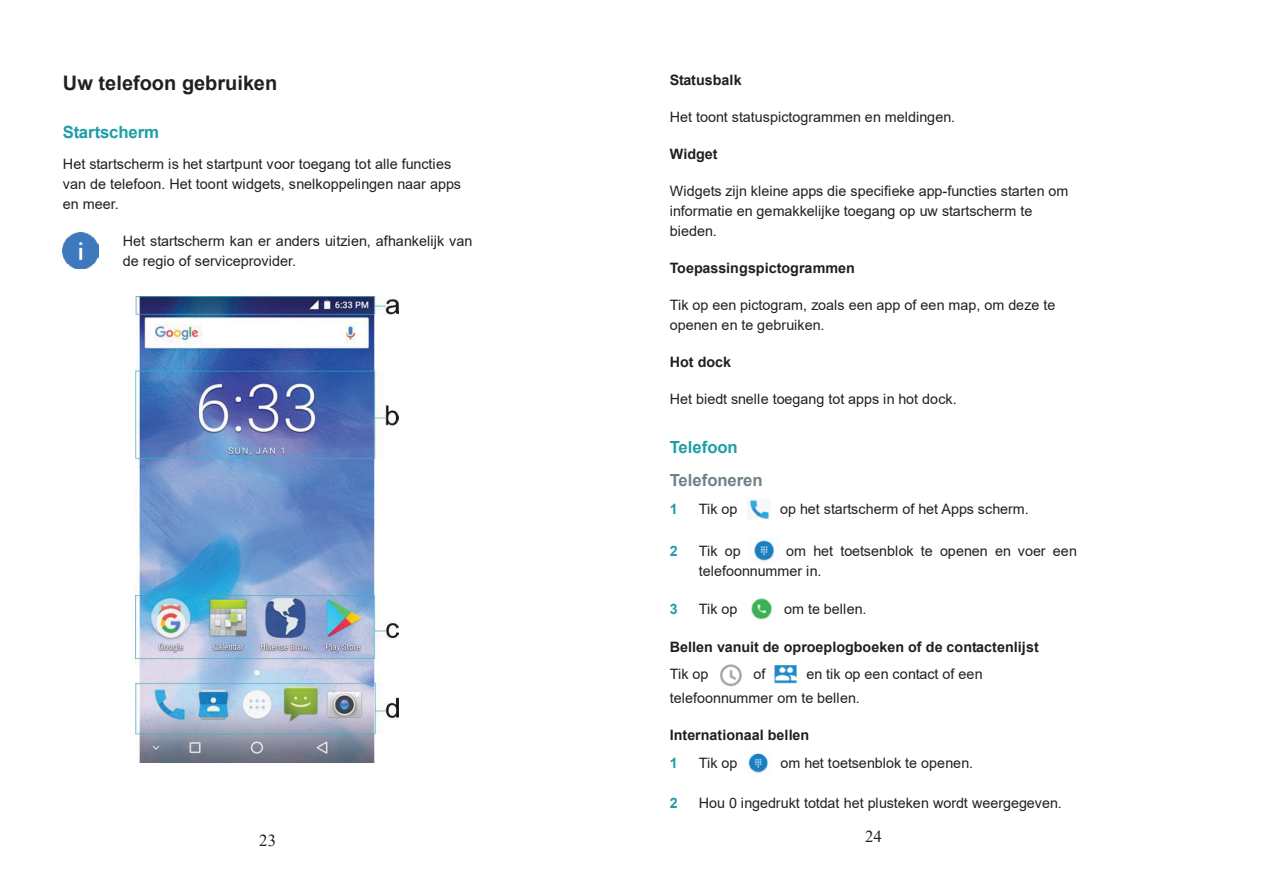
<style>
.page{position:relative;width:1263px;height:893px;background:#fff}
.page>*{position:absolute;margin:0;border:0;box-sizing:border-box;transform-origin:0 0}
.t1{font:700 19.95px "Arial";color:#231f20}
.t2{font:700 16.8px "Arial";letter-spacing:-.01em;color:#1f9ea8}
.t3{font:16.8px "Times New Roman";color:#231f20}
.t4{font:700 16.65px "Arial";color:#718188}
.t5{font:700 16.65px "Arial";color:#1f9ea8}
.t6{font:16.65px "Times New Roman";color:#231f20}
.t7{font:14.4px/19.8px "Arial";color:#231f20}
.t8{font:14.25px/20px "Arial";color:#231f20}
.t9{font:700 14.25px "Arial";color:#231f20}
.t10{font:700 14.25px "Arial";color:#1f9ea8}
</style>
<div class="page">
<img style="left:63px;top:233px;width:36px;height:36px">
<img style="left:136px;top:296px;width:262px;height:466px">
<img style="left:749px;top:499px;width:21px;height:21px">
<img style="left:754px;top:539px;width:21px;height:23px">
<img style="left:751px;top:598px;width:21px;height:22px">
<img style="left:720px;top:664px;width:22px;height:22px">
<img style="left:774px;top:665px;width:23px;height:19px">
<img style="left:748px;top:753px;width:20px;height:20px">
<h1 class="t1" style="left:63px;top:69px;width:216px">Uw telefoon gebruiken</h1>
<p class="t2" style="left:63px;top:120px;width:98px">Startscherm</p>
<p class="t7" style="left:63px;top:154px;width:400px">Het startscherm is het startpunt voor toegang tot alle functies van de telefoon. Het toont widgets, snelkoppelingen naar apps en meer.</p>
<p class="t7" style="left:123px;top:231px;width:351px">Het startscherm kan er anders uitzien, afhankelijk van de regio of serviceprovider.</p>
<p class="t3" style="left:259px;top:829px;width:18px">23</p>
<p class="t9" style="left:670px;top:70px;width:73px">Statusbalk</p>
<p class="t8" style="left:670px;top:107px;width:287px">Het toont statuspictogrammen en meldingen.</p>
<p class="t9" style="left:670px;top:144px;width:49px">Widget</p>
<p class="t8" style="left:670px;top:181px;width:400px">Widgets zijn kleine apps die specifieke app-functies starten om informatie en gemakkelijke toegang op uw startscherm te bieden.</p>
<p class="t9" style="left:670px;top:258px;width:187px">Toepassingspictogrammen</p>
<p class="t8" style="left:670px;top:295px;width:387px">Tik op een pictogram, zoals een app of een map, om deze te openen en te gebruiken.</p>
<p class="t9" style="left:670px;top:352px;width:63px">Hot dock</p>
<p class="t8" style="left:670px;top:389px;width:288px">Het biedt snelle toegang tot apps in hot dock.</p>
<p class="t5" style="left:670px;top:436px;width:69px">Telefoon</p>
<p class="t4" style="left:670px;top:468px;width:94px">Telefoneren</p>
<p class="t10" style="left:670px;top:499px;width:9px">1</p>
<p class="t8" style="left:699px;top:499px;width:40px">Tik op</p>
<p class="t8" style="left:780px;top:499px;width:250px">op het startscherm of het Apps scherm.</p>
<p class="t10" style="left:670px;top:541px;width:9px">2</p>
<p class="t8" style="left:699px;top:541px;width:43px">Tik op</p>
<p class="t8" style="left:699px;top:540px;width:380px;line-height:20.7px;text-indent:87px">om het toetsenblok te openen en voer een telefoonnummer in.</p>
<p class="t10" style="left:670px;top:599px;width:9px">3</p>
<p class="t8" style="left:699px;top:599px;width:40px">Tik op</p>
<p class="t8" style="left:784px;top:599px;width:84px">om te bellen.</p>
<p class="t9" style="left:670px;top:636px;width:370px">Bellen vanuit de oproeplogboeken of de contactenlijst</p>
<p class="t8" style="left:670px;top:664px;width:40px">Tik op</p>
<p class="t8" style="left:753px;top:664px;width:13px">of</p>
<p class="t8" style="left:670px;top:662px;width:314px;line-height:23.9px;text-indent:137px">en tik op een contact of een telefoonnummer om te bellen.</p>
<p class="t9" style="left:670px;top:725px;width:141px">Internationaal bellen</p>
<p class="t10" style="left:670px;top:752px;width:9px">1</p>
<p class="t8" style="left:699px;top:752px;width:40px">Tik op</p>
<p class="t8" style="left:780px;top:752px;width:194px">om het toetsenblok te openen.</p>
<p class="t10" style="left:670px;top:793px;width:9px">2</p>
<p class="t8" style="left:699px;top:793px;width:365px">Hou 0 ingedrukt totdat het plusteken wordt weergegeven.</p>
<p class="t6" style="left:865px;top:825px;width:18px">24</p>
</div>
